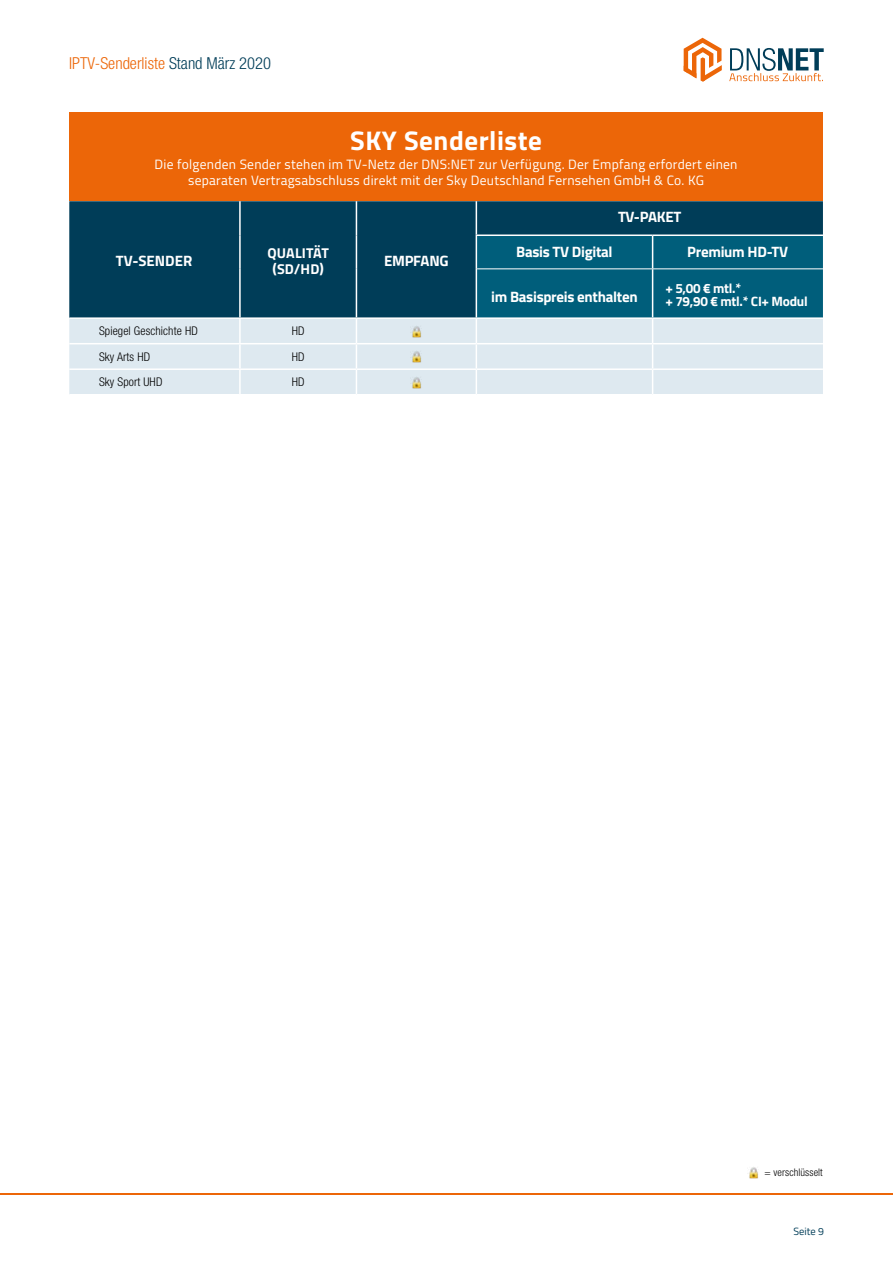
<style>
.page{position:relative;width:893px;height:1263px;background:#fff}
.page>*{position:absolute;margin:0;border:0;box-sizing:border-box;transform-origin:0 0}
.t1{font:700 27px "Titillium Web";letter-spacing:.02em;color:#fff}
.t2{font:300 condensed 16.5px "Helvetica Neue LT Std";color:#ec6608}
.t3{font:700 15px "Titillium Web";letter-spacing:-.02em;color:#fff}
.t4{font:700 15px "Titillium Web";color:#fff}
.t5{font:700 14.25px/16.5px "Titillium Web";letter-spacing:.01em;color:#fff;text-align:center}
.t6{font:13.5px/16.2px "Titillium Web";letter-spacing:.02em;color:#fff;text-align:center}
.t7{font:700 13.5px/13.5px "Titillium Web";letter-spacing:-.02em;color:#fff}
.t8{font:300 condensed 12px "Helvetica Neue LT Std";letter-spacing:.01em;color:#000}
.t9{font:300 condensed 10.5px "Helvetica Neue LT Std";letter-spacing:.01em;color:#000}
.t10{font:10.5px "Titillium Web";color:#003d58}
.s1{color:#003d58}
</style>
<div class="page">
<hr style="left:0;top:1193px;width:893px;height:1px;background:#ec6608">
<div style="left:69px;top:201px;width:754px;height:116px;background:#003d58"></div>
<div style="left:69px;top:319px;width:407px;height:75px;background:#dee9f0"></div>
<hr style="left:239px;top:201px;width:2px;height:34px;background:#fff">
<hr style="left:239px;top:235px;width:2px;height:34px;background:#fff">
<hr style="left:239px;top:269px;width:2px;height:48px;background:#fff">
<hr style="left:356px;top:201px;width:1px;height:34px;background:#fff">
<hr style="left:356px;top:235px;width:1px;height:34px;background:#fff">
<hr style="left:356px;top:269px;width:1px;height:48px;background:#fff">
<hr style="left:476px;top:201px;width:1px;height:33px;background:#fff">
<hr style="left:240px;top:368px;width:116px;height:2px;background:#fff">
<svg style="left:356px;top:319px;width:1px;height:75px"></svg>
<hr style="left:356px;top:343px;width:120px;height:1px;background:#fff">
<hr style="left:356px;top:368px;width:120px;height:2px;background:#fff">
<hr style="left:476px;top:234px;width:177px;height:2px;background:#fff">
<hr style="left:653px;top:234px;width:170px;height:2px;background:#fff">
<hr style="left:240px;top:343px;width:116px;height:1px;background:#fff">
<svg style="left:476px;top:235px;width:347px;height:159px;background:#6da2b4"></svg>
<hr style="left:476px;top:343px;width:177px;height:1px;background:#fff">
<hr style="left:476px;top:368px;width:177px;height:2px;background:#fff">
<hr style="left:653px;top:343px;width:170px;height:1px;background:#fff">
<hr style="left:653px;top:368px;width:170px;height:2px;background:#fff">
<hr style="left:239px;top:370px;width:2px;height:24px;background:#fff">
<hr style="left:69px;top:368px;width:171px;height:2px;background:#fff">
<hr style="left:69px;top:343px;width:171px;height:1px;background:#fff">
<hr style="left:239px;top:319px;width:2px;height:24px;background:#fff">
<hr style="left:239px;top:344px;width:2px;height:24px;background:#fff">
<svg style="left:410px;top:325px;width:12px;height:12px"></svg>
<svg style="left:410px;top:351px;width:12px;height:12px"></svg>
<svg style="left:410px;top:376px;width:12px;height:12px"></svg>
<div style="left:69px;top:112px;width:754px;height:89px;background:#ec6608"></div>
<svg style="left:684px;top:38px;width:38px;height:44px"></svg>
<svg style="left:729px;top:48px;width:95px;height:33px"></svg>
<svg style="left:749px;top:1167px;width:9px;height:11px"></svg>
<p class="t2" style="left:69px;top:53px;width:203px">IPTV-Senderliste <span class="s1">Stand März 2020</span></p>
<h1 class="t1" style="left:350px;top:120px;width:193px">SKY Senderliste</h1>
<p class="t6" style="left:155px;top:156px;width:584px">Die folgenden Sender stehen im TV-Netz der DNS:NET zur Verfügung. Der Empfang erfordert einen separaten Vertragsabschluss direkt mit der Sky Deutschland Fernsehen GmbH &amp; Co. KG</p>
<p class="t4" style="left:116px;top:250px;width:78px">TV-SENDER</p>
<p class="t5" style="left:267px;top:244px;width:63px">QUALITÄT (SD/HD)</p>
<p class="t3" style="left:384px;top:250px;width:66px">EMPFANG</p>
<p class="t8" style="left:99px;top:324px;width:100px">Spiegel Geschichte HD</p>
<p class="t8" style="left:292px;top:324px;width:14px">HD</p>
<p class="t8" style="left:99px;top:350px;width:53px">Sky Arts HD</p>
<p class="t8" style="left:292px;top:350px;width:14px">HD</p>
<p class="t8" style="left:99px;top:375px;width:65px">Sky Sport UHD</p>
<p class="t8" style="left:292px;top:375px;width:14px">HD</p>
<p class="t3" style="left:618px;top:206px;width:65px">TV-PAKET</p>
<p class="t3" style="left:516px;top:240px;width:98px">Basis TV Digital</p>
<p class="t3" style="left:687px;top:240px;width:103px">Premium HD-TV</p>
<p class="t3" style="left:491px;top:285px;width:148px">im Basispreis enthalten</p>
<p class="t7" style="left:665px;top:281px;width:144px">+ 5,00 € mtl.*<br>+ 79,90 € mtl.* CI+ Modul</p>
<p class="t9" style="left:764px;top:1166px;width:60px">= verschlüsselt</p>
<p class="t10" style="left:793px;top:1224px;width:32px">Seite 9</p>
</div>
